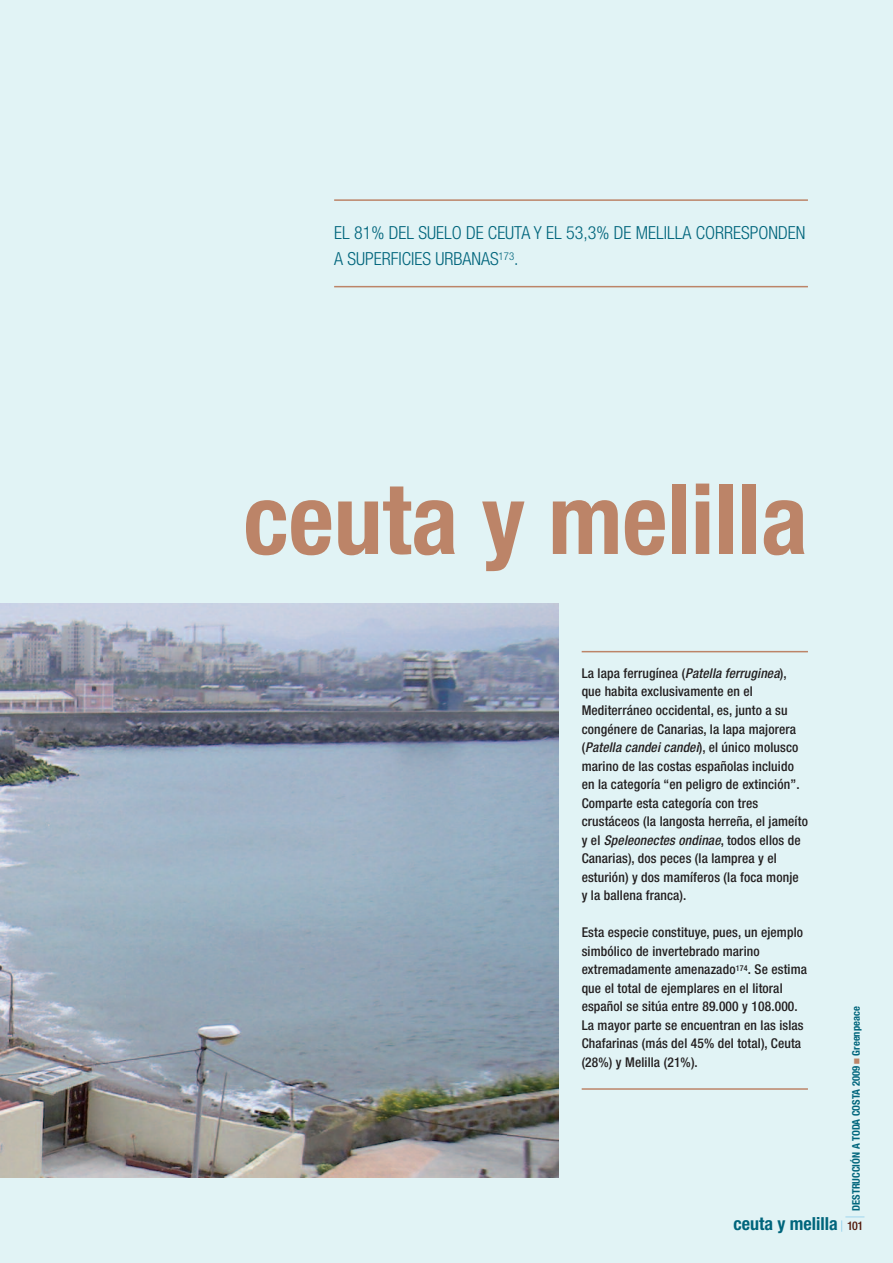
<style>
.page{position:relative;width:893px;height:1263px;background:#e1f3f5}
.page>*{position:absolute;margin:0;border:0;box-sizing:border-box;transform-origin:0 0}
.t1{font:700 condensed 97.5px "Helvetica Neue LT Com";color:#bc8468}
.t2{font:300 condensed 18px/25.5px "Helvetica Neue LT Com";color:#00657c}
.t3{font:700 condensed 18px "Helvetica Neue LT Com";color:#00657c}
.t4{font:500 condensed 13.5px/18.6px "Helvetica Neue LT Com";letter-spacing:.01em;color:#231f20}
.t5{font:500 condensed 12px "Helvetica Neue LT Com";color:#511607}
.t6{font:700 condensed 10.5px "Helvetica Neue LT Com";color:#00657c}
.s1{font-style:italic}
.s2{color:#bc8468}
</style>
<div class="page">
<svg style="left:841px;top:1216px;width:23px;height:16px"></svg>
<img style="left:0;top:604px;width:558px;height:574px">
<hr style="left:334px;top:199px;width:474px;height:2px;background:#bc8468">
<hr style="left:334px;top:286px;width:474px;height:1px;background:#bc8468">
<hr style="left:582px;top:651px;width:226px;height:1px;background:#bc8468">
<hr style="left:582px;top:1088px;width:226px;height:2px;background:#bc8468">
<h2 class="t2" style="left:334px;top:220px;width:473px">EL 81% DEL SUELO DE CEUTA Y EL 53,3% DE MELILLA CORRESPONDEN<br>A SUPERFICIES URBANAS<sup>173</sup>.</h2>
<h1 class="t1" style="left:243px;top:461px;width:566px">ceuta y melilla</h1>
<p class="t4" style="left:582px;top:664px;width:228px">La lapa ferrugínea (<span class="s1">Patella ferruginea</span>), que habita exclusivamente en el Mediterráneo occidental, es, junto a su congénere de Canarias, la lapa majorera (<span class="s1">Patella candei candei</span>), el único molusco marino de las costas españolas incluido en la categoría “en peligro de extinción”.<br>Comparte esta categoría con tres crustáceos (la langosta herreña, el jameíto y el <span class="s1">Speleonectes ondinae</span>, todos ellos de Canarias), dos peces (la lamprea y el esturión) y dos mamíferos (la foca monje y la ballena franca).</p>
<p class="t4" style="left:582px;top:923px;width:227px">Esta especie constituye, pues, un ejemplo simbólico de invertebrado marino extremadamente amenazado<sup>174</sup>. Se estima que el total de ejemplares en el litoral español se sitúa entre 89.000 y 108.000.<br>La mayor parte se encuentran en las islas Chafarinas (más del 45% del total), Ceuta (28%) y Melilla (21%).</p>
<h2 class="t3" style="left:733px;top:1213px;width:106px">ceuta y melilla</h2>
<p class="t6" style="left:850px;top:1211px;width:206px;rotate:-90deg">DESTRUCCIÓN A TODA COSTA 2009 <span class="s2">■</span> Greenpeace</p>
<p class="t5" style="left:847px;top:1218px;width:18px">101</p>
</div>
